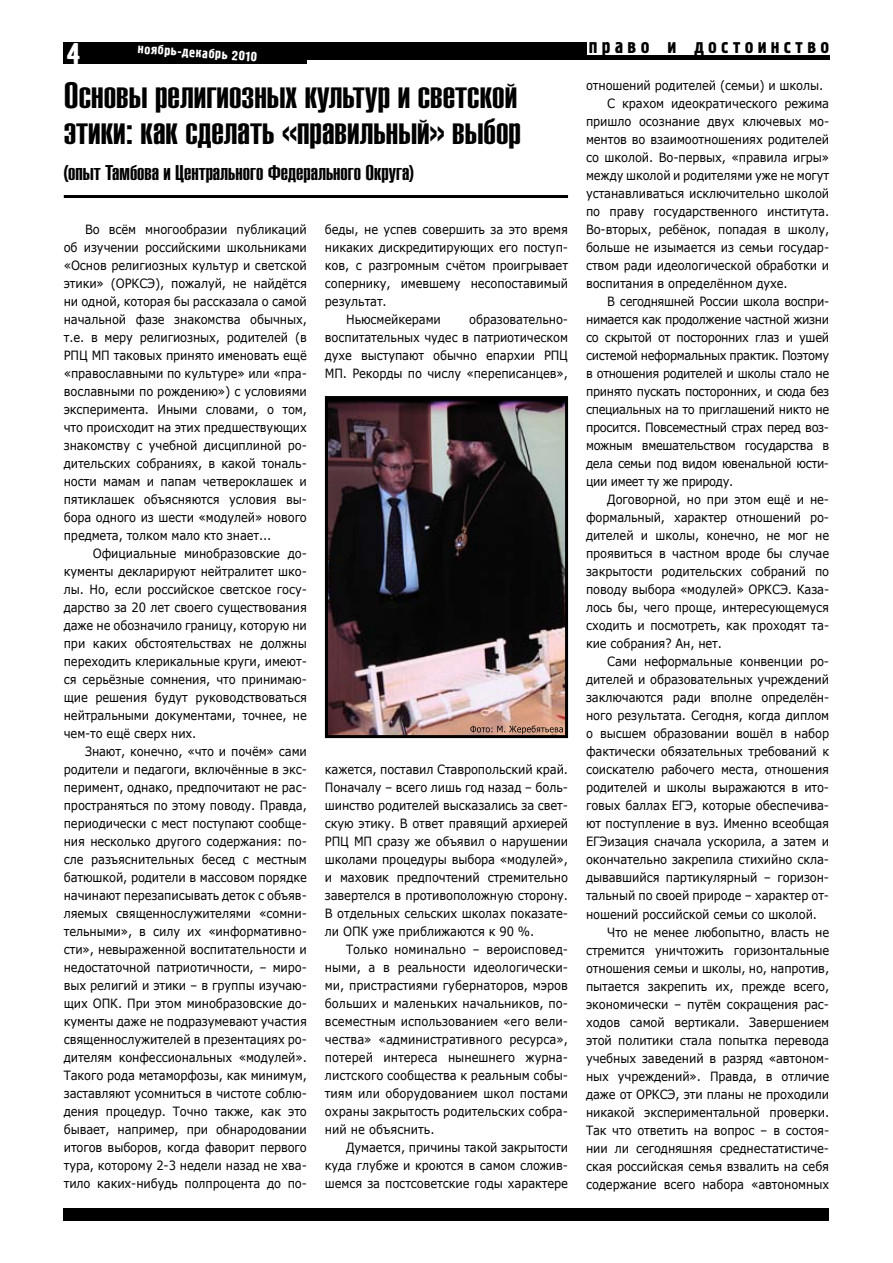
<style>
.page{position:relative;width:893px;height:1263px;background:#fff}
.page>*{position:absolute;margin:0;border:0;box-sizing:border-box;transform-origin:0 0}
.t1{font:36px/36px "Helios Ultra Compressed";color:#000;scale:1.25 1}
.t2{font:30px "Hermes C";color:#fff}
.t3{font:21px "Helios Ultra Compressed";color:#000;scale:1.25 1}
.t4{font:19.5px "Hermes C";letter-spacing:.23em;color:#000}
.t5{font:13.5px "Hermes C";color:#fff}
.t6{font:12.75px/18px "Verdana";letter-spacing:-.01em;color:#000;text-align:justify;scale:.9 1}
.t7{font:12.75px "Verdana";letter-spacing:-.03em;color:#000;scale:.9 1}
</style>
<div class="page">
<div style="left:64px;top:43px;width:243px;height:21px;background:#000"></div>
<div style="left:307px;top:43px;width:279px;height:17px;background:#000"></div>
<div style="left:586px;top:55px;width:243px;height:5px;background:#000"></div>
<div style="left:64px;top:1208px;width:765px;height:12px;background:#000"></div>
<hr style="left:64px;top:195px;width:504px;height:3px;background:#000">
<img style="left:329px;top:400px;width:235px;height:334px">
<div style="left:325px;top:396px;width:243px;height:342px;border:3px solid #000"></div>
<svg style="left:470px;top:725px;width:93px;height:9px"></svg>
<h2 class="t2" style="left:67px;top:37px;width:15px">4</h2>
<h3 class="t4" style="left:589px;top:36px;width:242px">право и достоинство</h3>
<p class="t5" style="left:138px;top:41px;width:121px;rotate:4deg">ноябрь-декабрь 2010</p>
<h1 class="t1" style="left:64px;top:76px;width:367px">Основы религиозных культур и светской этики: как сделать «правильный» выбор</h1>
<h3 class="t3" style="left:64px;top:160px;width:281px">(опыт Тамбова и Центрального Федерального Округа)</h3>
<p class="t6" style="left:586px;top:76px;width:265px">отношений родителей (семьи) и школы.</p>
<p class="t6" style="left:607px;top:94px;width:248px">С крахом идеократического режима</p>
<p class="t6" style="left:586px;top:112px;width:272px">пришло осознание двух ключевых мо-</p>
<p class="t6" style="left:586px;top:130px;width:272px">ментов во взаимоотношениях родителей</p>
<p class="t6" style="left:586px;top:148px;width:272px">со школой. Во-первых, «правила игры»</p>
<p class="t6" style="left:586px;top:166px;width:272px">между школой и родителями уже не могут</p>
<p class="t6" style="left:586px;top:184px;width:272px">устанавливаться исключительно школой</p>
<p class="t6" style="left:586px;top:202px;width:272px">по праву государственного института.</p>
<p class="t6" style="left:586px;top:220px;width:272px">Во-вторых, ребёнок, попадая в школу,</p>
<p class="t6" style="left:586px;top:238px;width:272px">больше не изымается из семьи государ-</p>
<p class="t6" style="left:586px;top:256px;width:272px">ством ради идеологической обработки и</p>
<p class="t6" style="left:586px;top:274px;width:226px">воспитания в определённом духе.</p>
<p class="t7" style="left:607px;top:294px;width:248px">В сегодняшней России школа воспри-</p>
<p class="t7" style="left:586px;top:312px;width:272px">нимается как продолжение частной жизни</p>
<p class="t7" style="left:586px;top:330px;width:272px">со скрытой от посторонних глаз и ушей</p>
<p class="t7" style="left:586px;top:348px;width:272px">системой неформальных практик. Поэтому</p>
<p class="t7" style="left:586px;top:366px;width:272px">в отношения родителей и школы стало не</p>
<p class="t7" style="left:586px;top:384px;width:272px">принято пускать посторонних, и сюда без</p>
<p class="t7" style="left:586px;top:402px;width:272px">специальных на то приглашений никто не</p>
<p class="t7" style="left:586px;top:420px;width:272px">просится. Повсеместный страх перед воз-</p>
<p class="t7" style="left:586px;top:438px;width:272px">можным вмешательством государства в</p>
<p class="t7" style="left:586px;top:456px;width:272px">дела семьи под видом ювенальной юсти-</p>
<p class="t7" style="left:586px;top:474px;width:165px">ции имеет ту же природу.</p>
<p class="t6" style="left:607px;top:490px;width:248px">Договорной, но при этом ещё и не-</p>
<p class="t6" style="left:586px;top:508px;width:272px">формальный, характер отношений ро-</p>
<p class="t6" style="left:586px;top:526px;width:272px">дителей и школы, конечно, не мог не</p>
<p class="t6" style="left:586px;top:544px;width:272px">проявиться в частном вроде бы случае</p>
<p class="t6" style="left:586px;top:562px;width:272px">закрытости родительских собраний по</p>
<p class="t6" style="left:586px;top:580px;width:272px">поводу выбора «модулей» ОРКСЭ. Каза-</p>
<p class="t6" style="left:586px;top:598px;width:272px">лось бы, чего проще, интересующемуся</p>
<p class="t6" style="left:586px;top:616px;width:272px">сходить и посмотреть, как проходят та-</p>
<p class="t6" style="left:586px;top:634px;width:153px">кие собрания? Ан, нет.</p>
<p class="t6" style="left:607px;top:652px;width:248px">Сами неформальные конвенции ро-</p>
<p class="t6" style="left:586px;top:670px;width:272px">дителей и образовательных учреждений</p>
<p class="t6" style="left:586px;top:688px;width:272px">заключаются ради вполне определён-</p>
<p class="t6" style="left:586px;top:706px;width:272px">ного результата. Сегодня, когда диплом</p>
<p class="t6" style="left:586px;top:724px;width:272px">о высшем образовании вошёл в набор</p>
<p class="t6" style="left:586px;top:742px;width:272px">фактически обязательных требований к</p>
<p class="t6" style="left:586px;top:760px;width:272px">соискателю рабочего места, отношения</p>
<p class="t6" style="left:586px;top:778px;width:272px">родителей и школы выражаются в ито-</p>
<p class="t6" style="left:586px;top:796px;width:272px">говых баллах ЕГЭ, которые обеспечива-</p>
<p class="t6" style="left:586px;top:814px;width:272px">ют поступление в вуз. Именно всеобщая</p>
<p class="t6" style="left:586px;top:832px;width:272px">ЕГЭизация сначала ускорила, а затем и</p>
<p class="t6" style="left:586px;top:850px;width:272px">окончательно закрепила стихийно скла-</p>
<p class="t6" style="left:586px;top:868px;width:272px">дывавшийся партикулярный – горизон-</p>
<p class="t6" style="left:586px;top:886px;width:272px">тальный по своей природе – характер от-</p>
<p class="t6" style="left:586px;top:904px;width:258px">ношений российской семьи со школой.</p>
<p class="t6" style="left:607px;top:922px;width:248px">Что не менее любопытно, власть не</p>
<p class="t6" style="left:586px;top:940px;width:272px">стремится уничтожить горизонтальные</p>
<p class="t6" style="left:586px;top:958px;width:272px">отношения семьи и школы, но, напротив,</p>
<p class="t6" style="left:586px;top:976px;width:272px">пытается закрепить их, прежде всего,</p>
<p class="t6" style="left:586px;top:994px;width:272px">экономически – путём сокращения рас-</p>
<p class="t6" style="left:586px;top:1012px;width:272px">ходов самой вертикали. Завершением</p>
<p class="t6" style="left:586px;top:1030px;width:272px">этой политики стала попытка перевода</p>
<p class="t6" style="left:586px;top:1048px;width:272px">учебных заведений в разряд «автоном-</p>
<p class="t6" style="left:586px;top:1066px;width:272px">ных учреждений». Правда, в отличие</p>
<p class="t6" style="left:586px;top:1084px;width:272px">даже от ОРКСЭ, эти планы не проходили</p>
<p class="t6" style="left:586px;top:1102px;width:272px">никакой экспериментальной проверки.</p>
<p class="t6" style="left:586px;top:1120px;width:272px">Так что ответить на вопрос – в состоя-</p>
<p class="t6" style="left:586px;top:1138px;width:272px">нии ли сегодняшняя среднестатистиче-</p>
<p class="t6" style="left:586px;top:1156px;width:272px">ская российская семья взвалить на себя</p>
<p class="t6" style="left:586px;top:1174px;width:272px">содержание всего набора «автономных</p>
<p class="t6" style="left:64px;top:220px;width:272px;text-indent:21px">Во всём многообразии публикаций об изучении российскими школьниками «Основ религиозных культур и светской этики» (ОРКСЭ), пожалуй, не найдётся ни одной, которая бы рассказала о самой начальной фазе знакомства обычных, т.е. в меру религиозных, родителей (в РПЦ МП таковых принято именовать ещё «православными по культуре» или «пра&shy;вославными по рождению») с условиями эксперимента. Иными словами, о том, что происходит на этих предшествующих знакомству с учебной дисциплиной ро&shy;дительских собраниях, в какой тональ&shy;ности мамам и папам четвероклашек и пятиклашек объясняются условия вы&shy;бора одного из шести «модулей» нового предмета, толком мало кто знает...</p>
<p class="t6" style="left:64px;top:544px;width:272px;text-indent:29px">Официальные минобразовские до&shy;кументы декларируют нейтралитет шко&shy;лы. Но, если российское светское госу&shy;дарство за 20 лет своего существования даже не обозначило границу, которую ни при каких обстоятельствах не должны переходить клерикальные круги, имеют&shy;ся серьёзные сомнения, что принимаю&shy;щие решения будут руководствоваться нейтральными документами, точнее, не чем-то ещё сверх них.</p>
<p class="t6" style="left:64px;top:742px;width:272px;text-indent:21px">Знают, конечно, «что и почём» сами родители и педагоги, включённые в экс&shy;перимент, однако, предпочитают не рас&shy;пространяться по этому поводу. Правда, периодически с мест поступают сообще&shy;ния несколько другого содержания: по&shy;сле разъяснительных бесед с местным батюшкой, родители в массовом порядке начинают перезаписывать деток с объяв&shy;ляемых священнослужителями «сомни&shy;тельными», в силу их «информативно&shy;сти», невыраженной воспитательности и недостаточной патриотичности, – миро&shy;вых религий и этики – в группы изучаю&shy;щих ОПК. При этом минобразовские до&shy;кументы даже не подразумевают участия священнослужителей в презентациях ро&shy;дителям конфессиональных «модулей».<br>Такого рода метаморфозы, как минимум, заставляют усомниться в чистоте соблю&shy;дения процедур. Точно также, как это бывает, например, при обнародовании итогов выборов, когда фаворит первого тура, которому 2-3 недели назад не хва&shy;тило каких-нибудь полпроцента до по-</p>
<p class="t6" style="left:325px;top:220px;width:272px">беды, не успев совершить за это время</p>
<p class="t6" style="left:325px;top:238px;width:272px">никаких дискредитирующих его поступ-</p>
<p class="t6" style="left:325px;top:256px;width:272px">ков, с разгромным счётом проигрывает</p>
<p class="t6" style="left:325px;top:274px;width:272px">сопернику, имевшему несопоставимый</p>
<p class="t6" style="left:325px;top:292px;width:70px">результат.</p>
<p class="t6" style="left:346px;top:310px;width:107px">Ньюсмейкерами</p>
<p class="t6" style="left:325px;top:310px;width:272px;text-indent:144px">образовательно&shy;воспитательных чудес в патриотическом духе выступают обычно епархии РПЦ МП. Рекорды по числу «переписанцев»,</p>
<p class="t6" style="left:325px;top:760px;width:272px">кажется, поставил Ставропольский край.<br>Поначалу – всего лишь год назад – боль&shy;шинство родителей высказались за свет&shy;скую этику. В ответ правящий архиерей РПЦ МП сразу же объявил о нарушении школами процедуры выбора «модулей», и маховик предпочтений стремительно завертелся в противоположную сторону.<br>В отдельных сельских школах показате&shy;ли ОПК уже приближаются к 90 %.</p>
<p class="t6" style="left:325px;top:940px;width:272px;text-indent:21px">Только номинально – вероисповед&shy;ными, а в реальности идеологически&shy;ми, пристрастиями губернаторов, мэров больших и маленьких начальников, по&shy;всеместным использованием «его вели&shy;чества» «административного ресурса», потерей интереса нынешнего журна&shy;листского сообщества к реальным собы&shy;тиям или оборудованием школ постами охраны закрытость родительских собра&shy;ний не объяснить.</p>
<p class="t6" style="left:325px;top:1138px;width:272px;text-indent:21px">Думается, причины такой закрытости куда глубже и кроются в самом сложив&shy;шемся за постсоветские годы характере</p>
</div>
